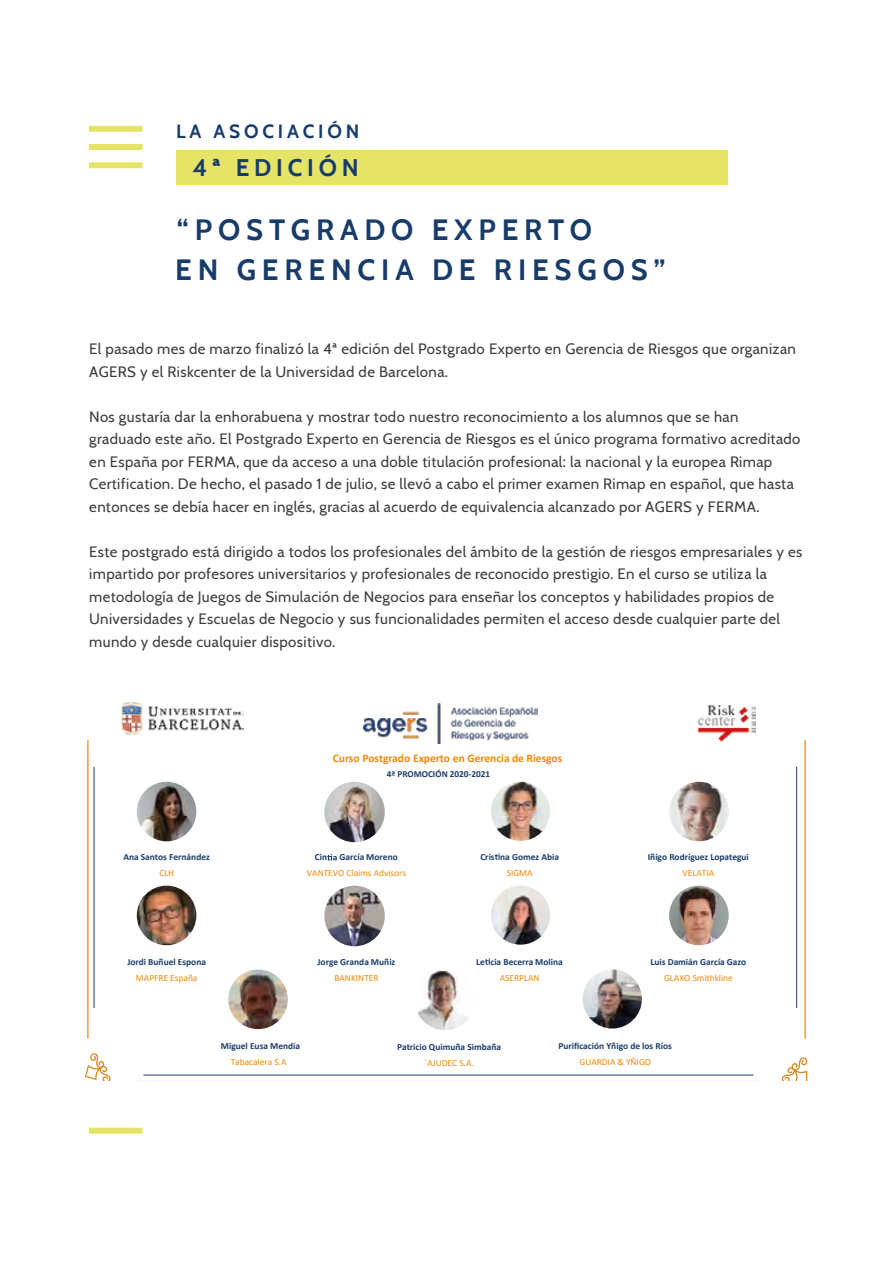
<style>
.page{position:relative;width:893px;height:1263px;background:#fff}
.page>*{position:absolute;margin:0;border:0;box-sizing:border-box;transform-origin:0 0}
.t1{font:700 29.25px/40.2px "Cabin";letter-spacing:.2em;color:#183c69}
.t2{font:700 24px "Cabin";letter-spacing:.2em;color:#183c69}
.t3{font:700 19.05px "Cabin";letter-spacing:.2em;color:#183c69}
.t4{font:15px/22.5px "Cabin";letter-spacing:.025em;color:#3d3c3c}
.t5{font:700 11.55px "Calibri";color:#f08a05}
.t6{font:700 9.45px "Calibri";color:#193c6b}
.t7{font:9.45px "Calibri";color:#f08a05}
.t8{font:700 9.15px "Calibri";color:#193c6b}
</style>
<div class="page">
<div style="left:89px;top:126px;width:53px;height:6px;background:#e6e467"></div>
<div style="left:89px;top:144px;width:53px;height:6px;background:#e6e467"></div>
<div style="left:89px;top:162px;width:53px;height:6px;background:#e6e467"></div>
<div style="left:176px;top:150px;width:552px;height:35px;background:#e6e467"></div>
<svg style="left:85px;top:1053px;width:26px;height:27px"></svg>
<svg style="left:782px;top:1057px;width:25px;height:23px"></svg>
<hr style="left:87px;top:740px;width:2px;height:298px;background:#f08a05">
<hr style="left:804px;top:740px;width:2px;height:298px;background:#f08a05">
<hr style="left:94px;top:767px;width:1px;height:241px;background:#193c6b">
<hr style="left:796px;top:767px;width:1px;height:241px;background:#193c6b">
<hr style="left:143px;top:1074px;width:610px;height:1px;background:#193c6b">
<img style="left:363px;top:703px;width:174px;height:40px">
<img style="left:137px;top:782px;width:59px;height:59px;border-radius:30px">
<svg style="left:327px;top:854px;width:10px;height:6px"></svg>
<img style="left:324px;top:782px;width:61px;height:60px;border-radius:30px">
<svg style="left:495px;top:853px;width:5px;height:7px"></svg>
<img style="left:491px;top:782px;width:59px;height:59px;border-radius:30px">
<img style="left:669px;top:782px;width:60px;height:59px;border-radius:30px">
<img style="left:137px;top:886px;width:59px;height:59px;border-radius:30px">
<img style="left:324px;top:886px;width:61px;height:60px;border-radius:30px">
<svg style="left:485px;top:958px;width:5px;height:7px"></svg>
<img style="left:491px;top:886px;width:59px;height:59px;border-radius:29px">
<img style="left:669px;top:886px;width:60px;height:59px;border-radius:30px">
<img style="left:228px;top:969px;width:60px;height:60px;border-radius:30px">
<img style="left:417px;top:970px;width:52px;height:60px">
<img style="left:583px;top:969px;width:59px;height:59px;border-radius:29px">
<img style="left:697px;top:705px;width:58px;height:37px">
<img style="left:121px;top:702px;width:122px;height:34px">
<div style="left:89px;top:1128px;width:53px;height:6px;background:#e6e467"></div>
<p class="t3" style="left:176px;top:117px;width:185px">LA ASOCIACIÓN</p>
<h2 class="t2" style="left:192px;top:149px;width:168px">4ª EDICIÓN</h2>
<h1 class="t1" style="left:175px;top:207px;width:492px">“POSTGRADO EXPERTO<br>EN GERENCIA DE RIESGOS”</h1>
<p class="t4" style="left:89px;top:336px;width:708px">El pasado mes de marzo finalizó la 4ª edición del Postgrado Experto en Gerencia de Riesgos que organizan<br>AGERS y el Riskcenter de la Universidad de Barcelona.</p>
<p class="t4" style="left:89px;top:404px;width:713px">Nos gustaría dar la enhorabuena y mostrar todo nuestro reconocimiento a los alumnos que se han graduado este año. El Postgrado Experto en Gerencia de Riesgos es el único programa formativo acreditado en España por FERMA, que da acceso a una doble titulación profesional: la nacional y la europea Rimap Certification. De hecho, el pasado 1 de julio, se llevó a cabo el primer examen Rimap en español, que hasta entonces se debía hacer en inglés, gracias al acuerdo de equivalencia alcanzado por AGERS y FERMA.</p>
<p class="t4" style="left:89px;top:539px;width:714px">Este postgrado está dirigido a todos los profesionales del ámbito de la gestión de riesgos empresariales y es impartido por profesores universitarios y profesionales de reconocido prestigio. En el curso se utiliza la metodología de Juegos de Simulación de Negocios para enseñar los conceptos y habilidades propios de Universidades y Escuelas de Negocio y sus funcionalidades permiten el acceso desde cualquier parte del mundo y desde cualquier dispositivo.</p>
<p class="t5" style="left:333px;top:750px;width:231px">Curso Postgrado Experto en Gerencia de Riesgos</p>
<p class="t6" style="left:123px;top:850px;width:88px">Ana Santos Fernández</p>
<p class="t7" style="left:159px;top:866px;width:16px">CLH</p>
<p class="t8" style="left:387px;top:768px;width:105px">4ª PROMOCIÓN 2020-2021</p>
<p class="t6" style="left:315px;top:850px;width:14px">Cin</p>
<p class="t6" style="left:339px;top:850px;width:60px">García Moreno</p>
<p class="t7" style="left:307px;top:866px;width:101px">VANTEVO Claims Advisors</p>
<p class="t6" style="left:480px;top:850px;width:80px">Cris na Gomez Abia</p>
<p class="t7" style="left:507px;top:866px;width:28px">SIGMA</p>
<p class="t6" style="left:648px;top:850px;width:103px">Iñigo Rodríguez Lopategui</p>
<p class="t7" style="left:683px;top:866px;width:33px">VELATIA</p>
<p class="t6" style="left:127px;top:955px;width:80px">Jordi Buñuel Espona</p>
<p class="t7" style="left:136px;top:971px;width:63px">MAPFRE España</p>
<p class="t6" style="left:318px;top:956px;width:79px">Jorge Granda Muñiz</p>
<p class="t7" style="left:334px;top:971px;width:46px">BANKINTER</p>
<p class="t6" style="left:476px;top:955px;width:88px">Le cia Becerra Molina</p>
<p class="t7" style="left:500px;top:971px;width:41px">ASERPLAN</p>
<p class="t6" style="left:650px;top:955px;width:97px">Luis Damián García Gazo</p>
<p class="t7" style="left:664px;top:971px;width:70px">GLAXO Smithkline</p>
<p class="t6" style="left:221px;top:1039px;width:81px">Miguel Eusa Mendía</p>
<p class="t7" style="left:231px;top:1055px;width:57px">Tabacalera S.A</p>
<p class="t6" style="left:397px;top:1040px;width:106px">Patricio Quimuña Simbaña</p>
<p class="t7" style="left:425px;top:1056px;width:51px">´AJUDEC S.A.</p>
<p class="t6" style="left:558px;top:1039px;width:115px">Purificación Yñigo de los Ríos</p>
<p class="t7" style="left:579px;top:1055px;width:73px">GUARDIA &amp; YÑIGO</p>
</div>
